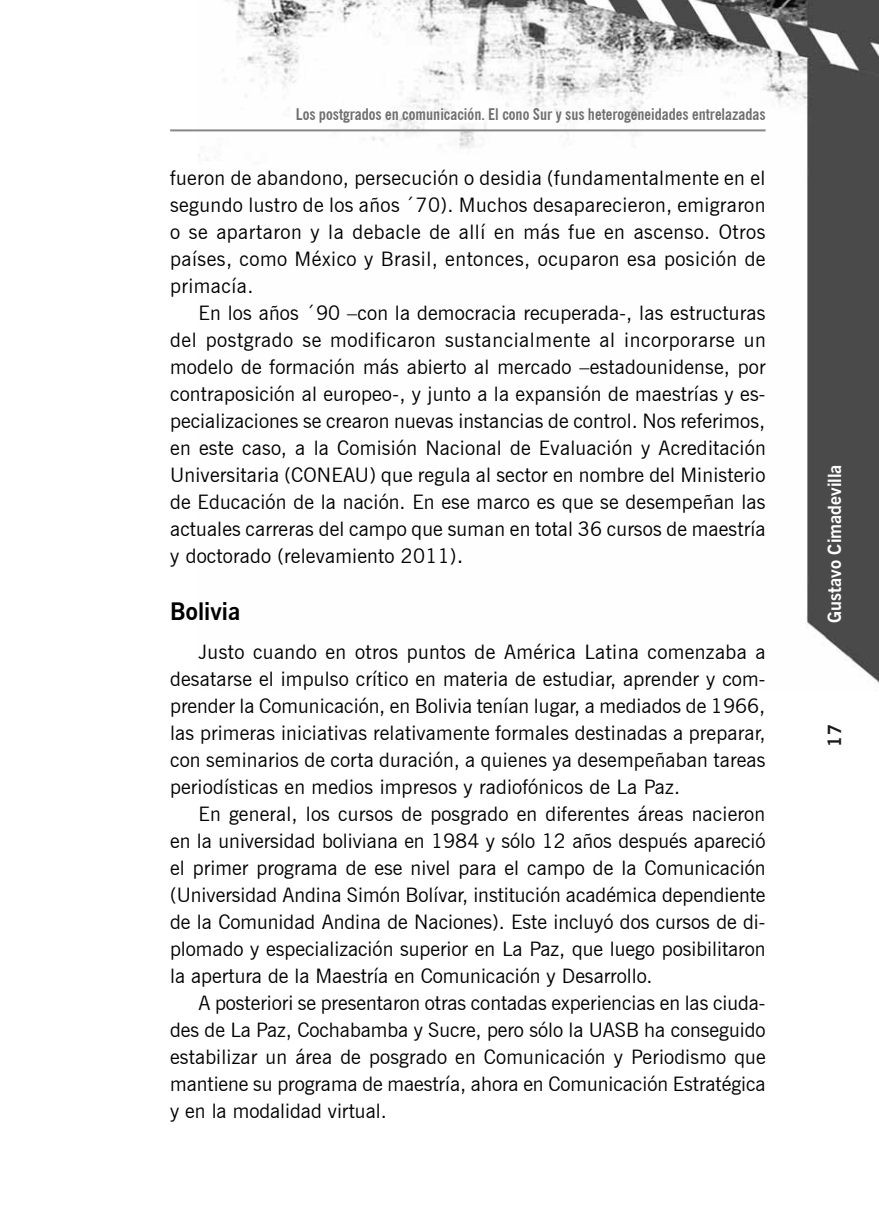
<style>
.page{position:relative;width:879px;height:1219px;background:#fff}
.page>*{position:absolute;margin:0;border:0;box-sizing:border-box;transform-origin:0 0}
.t1{font:700 24px "News Gothic BT";color:#000}
.t2{font:20px/27px "News Gothic BT";letter-spacing:.01em;color:#000;text-align:justify}
.t3{font:700 18px "News Gothic BT";color:#fff}
.t4{font:700 18px "News Gothic BT";color:#1d1719}
.t5{font:700 condensed 16px "News Gothic BT";color:#706f6f}
.s1{font-size:22px}
</style>
<div class="page">
<img style="left:198px;top:0;width:681px;height:684px">
<hr style="left:170px;top:129px;width:595px;height:2px;background:#878787">
<p class="t5" style="left:296px;top:104px;width:471px">Los postgrados en comunicación. El cono Sur y sus heterogeneidades entrelazadas</p>
<p class="t2" style="left:170px;top:165px;width:597px">fueron de abandono, persecución o desidia (fundamentalmente en el segundo lustro de los años ´70). Muchos desaparecieron, emigraron o se apartaron y la debacle de allí en más fue en ascenso. Otros países, como México y Brasil, entonces, ocuparon esa posición de primacía.</p>
<p class="t2" style="left:170px;top:300px;width:597px;text-indent:28px">En los años ´90 –con la democracia recuperada-, las estructuras del postgrado se modificaron sustancialmente al incorporarse un modelo de formación más abierto al mercado –estadounidense, por contraposición al europeo-, y junto a la expansión de maestrías y es&shy;pecializaciones se crearon nuevas instancias de control. Nos referimos, en este caso, a la Comisión Nacional de Evaluación y Acreditación Universitaria (CONEAU) que regula al sector en nombre del Ministerio de Educación de la nación. En ese marco es que se desempeñan las actuales carreras del campo que suman en total 36 cursos de maestría y doctorado (relevamiento 2011)<span class="s1">.</span></p>
<p class="t1" style="left:170px;top:597px;width:72px">Bolivia</p>
<p class="t2" style="left:170px;top:638px;width:597px;text-indent:28px">Justo cuando en otros puntos de América Latina comenzaba a desatarse el impulso crítico en materia de estudiar, aprender y com&shy;prender la Comunicación, en Bolivia tenían lugar, a mediados de 1966, las primeras iniciativas relativamente formales destinadas a preparar, con seminarios de corta duración, a quienes ya desempeñaban tareas periodísticas en medios impresos y radiofónicos de La Paz.</p>
<p class="t2" style="left:170px;top:800px;width:597px;text-indent:28px">En general, los cursos de posgrado en diferentes áreas nacieron en la universidad boliviana en 1984 y sólo 12 años después apareció el primer programa de ese nivel para el campo de la Comunicación (Universidad Andina Simón Bolívar, institución académica dependiente de la Comunidad Andina de Naciones). Este incluyó dos cursos de di&shy;plomado y especialización superior en La Paz, que luego posibilitaron la apertura de la Maestría en Comunicación y Desarrollo.</p>
<p class="t2" style="left:170px;top:989px;width:597px;text-indent:28px">A posteriori se presentaron otras contadas experiencias en las ciuda&shy;des de La Paz, Cochabamba y Sucre, pero sólo la UASB ha conseguido estabilizar un área de posgrado en Comunicación y Periodismo que mantiene su programa de maestría, ahora en Comunicación Estratégica y en la modalidad virtual.</p>
<p class="t3" style="left:823px;top:623px;width:160px;rotate:-90deg">Gustavo Cimadevilla</p>
<p class="t4" style="left:823px;top:747px;width:24px;rotate:-90deg">17</p>
</div>
